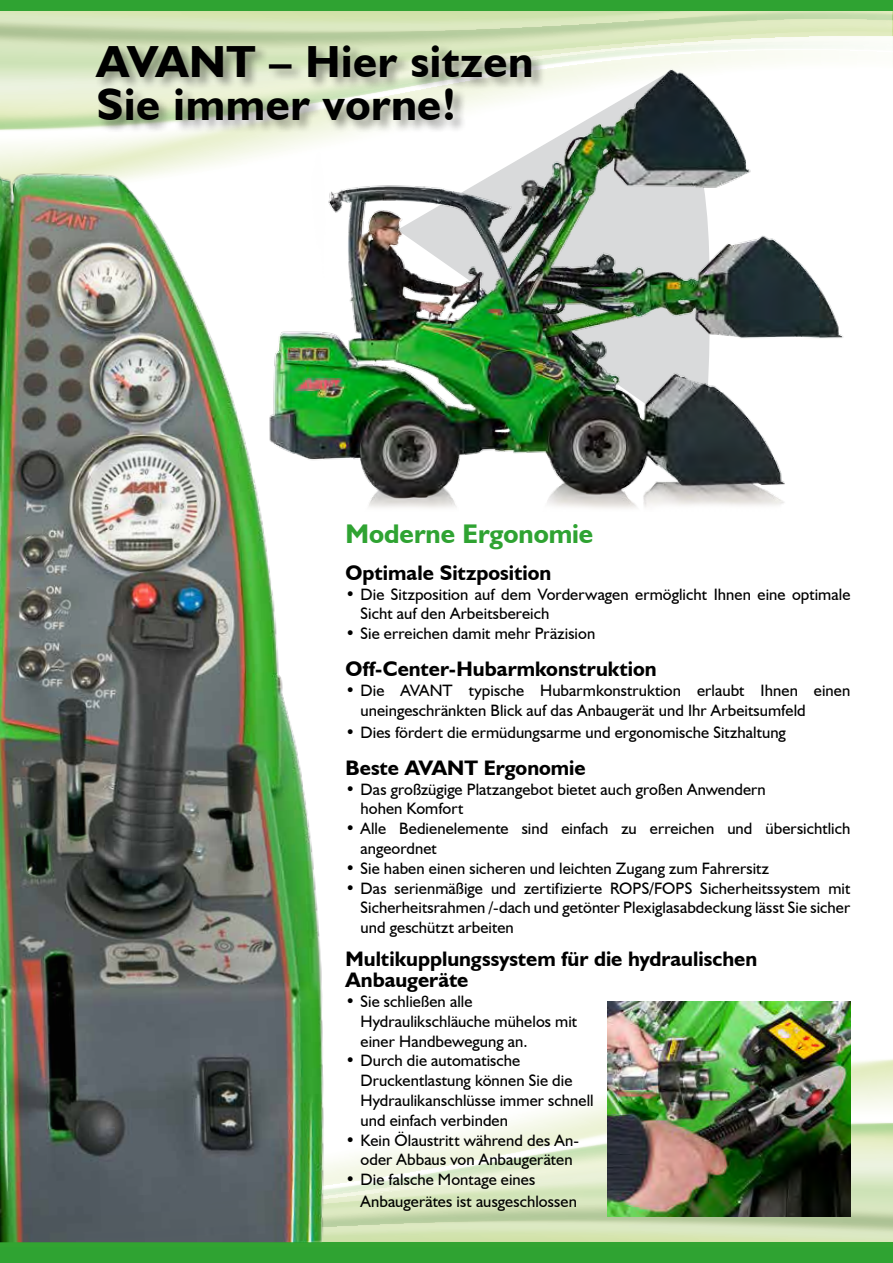
<style>
.page{position:relative;width:893px;height:1263px;background:#fff}
.page>*{position:absolute;margin:0;border:0;box-sizing:border-box;transform-origin:0 0}
.t1{font:700 45px/43.5px "Humanist 521 BT";letter-spacing:.015em;color:#000}
.t2{font:700 27px "Humanist 521 BT";color:#2fa332}
.t3{font:700 21px/21px "Humanist 521 BT";color:#000}
.t4{font:16.5px/19.8px "Humanist 521 BT";letter-spacing:.005em;color:#000}
</style>
<div class="page">
<svg style="left:0;top:1059px;width:893px;height:184px"></svg>
<div style="left:0;top:1243px;width:893px;height:10px;background:#32a431"></div>
<div style="left:0;top:1247px;width:893px;height:16px;background:#2fa332"></div>
<svg style="left:0;top:11px;width:892px;height:38px;background:#d1e0b6"></svg>
<svg style="left:892px;top:11px;width:1px;height:27px"></svg>
<div style="left:0;top:0;width:893px;height:11px;background:#2fa332"></div>
<img style="left:0;top:49px;width:333px;height:1193px">
<div style="left:95px;top:44px;width:451px;height:91px;background:#000;opacity:.4"></div>
<img style="left:607px;top:1001px;width:244px;height:215px">
<img style="left:268px;top:45px;width:597px;height:466px">
<h1 class="t1" style="left:97px;top:39px;width:439px">AVANT – Hier sitzen<br>Sie immer vorne!</h1>
<h2 class="t2" style="left:345px;top:516px;width:249px">Moderne Ergonomie</h2>
<p class="t3" style="left:345px;top:562px;width:207px">Optimale Sitzposition</p>
<p class="t4" style="left:360px;top:584px;width:491px;text-indent:-15px">• Die Sitzposition auf dem Vorderwagen ermöglicht Ihnen eine optimale<br>Sicht auf den Arbeitsbereich</p>
<p class="t4" style="left:345px;top:623px;width:251px">• Sie erreichen damit mehr Präzision</p>
<p class="t3" style="left:345px;top:658px;width:313px">Off-Center-Hubarmkonstruktion</p>
<p class="t4" style="left:360px;top:680px;width:491px;text-indent:-15px">• Die AVANT typische Hubarmkonstruktion erlaubt Ihnen einen uneingeschränkten Blick auf das Anbaugerät und Ihr Arbeitsumfeld</p>
<p class="t4" style="left:345px;top:722px;width:442px">• Dies fördert die ermüdungsarme und ergonomische Sitzhaltung</p>
<p class="t3" style="left:345px;top:757px;width:242px">Beste AVANT Ergonomie</p>
<p class="t4" style="left:360px;top:779px;width:407px;text-indent:-15px">• Das großzügige Platzangebot bietet auch großen Anwendern hohen Komfort</p>
<p class="t4" style="left:360px;top:818px;width:491px;text-indent:-15px">• Alle Bedienelemente sind einfach zu erreichen und übersichtlich angeordnet</p>
<p class="t4" style="left:345px;top:858px;width:425px">• Sie haben einen sicheren und leichten Zugang zum Fahrersitz</p>
<p class="t4" style="left:360px;top:878px;width:491px;text-align:justify;text-indent:-15px">• Das serienmäßige und zertifizierte ROPS/FOPS Sicherheitssystem mit Sicherheitsrahmen /-dach und getönter Plexiglasabdeckung lässt Sie sicher und geschützt arbeiten</p>
<p class="t3" style="left:345px;top:948px;width:413px">Multikupplungssystem für die hydraulischen<br>Anbaugeräte</p>
<p class="t4" style="left:360px;top:991px;width:218px;text-indent:-15px">• Sie schließen alle<br>Hydraulikschläuche mühelos mit einer Handbewegung an.</p>
<p class="t4" style="left:360px;top:1050px;width:235px;text-indent:-15px">• Durch die automatische<br>Druckentlastung können Sie die<br>Hydraulikanschlüsse immer schnell und einfach verbinden</p>
<p class="t4" style="left:345px;top:1130px;width:235px;text-align:center">• Kein Ölaustritt während des An&shy;oder Abbaus von Anbaugeräten</p>
<p class="t4" style="left:360px;top:1168px;width:218px;line-height:21.6px;text-indent:-15px">• Die falsche Montage eines<br>Anbaugerätes ist ausgeschlossen</p>
</div>
